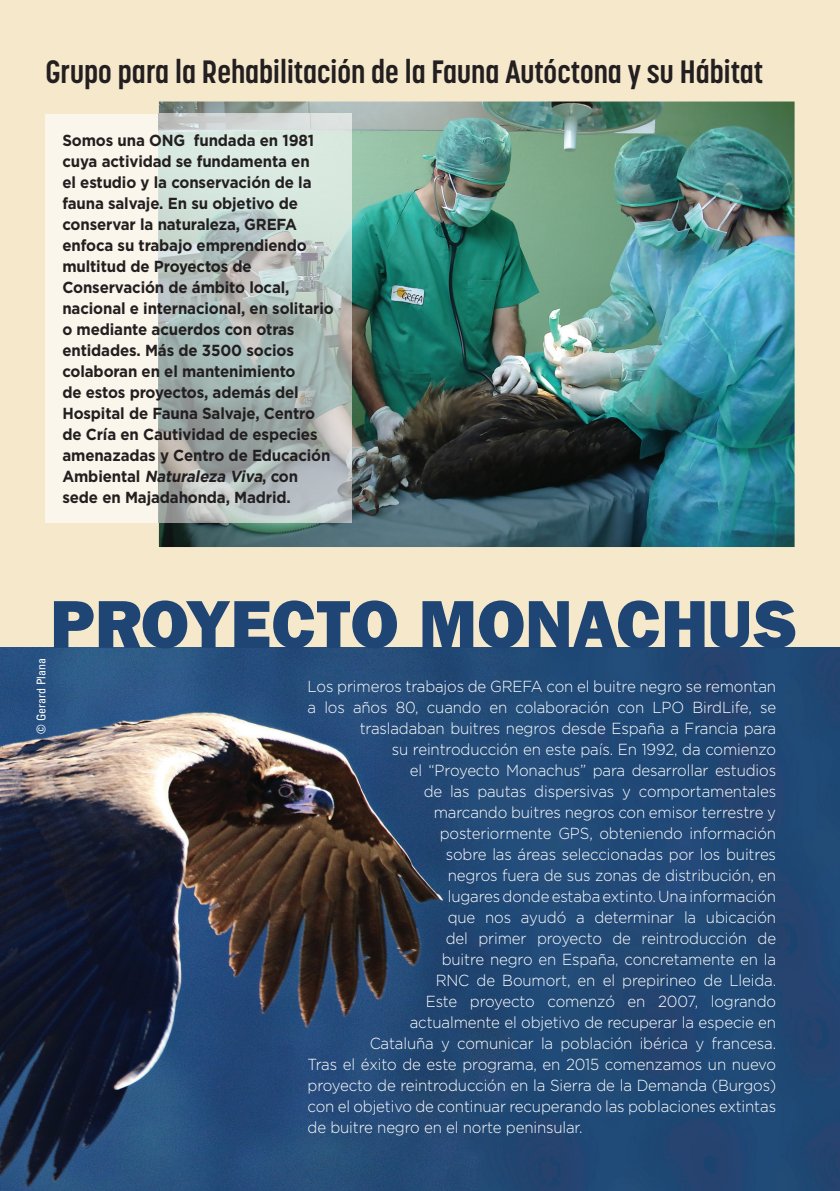
<style>
.page{position:relative;width:840px;height:1191px;background:#fff}
.page>*{position:absolute;margin:0;border:0;box-sizing:border-box;transform-origin:0 0}
.t1{font:68px "ITC Franklin Gothic Std Hvy";color:#1f4574}
.t2{font:700 32px "Korolev Condensed";color:#231f20}
.t3{font:300 16px "Gotham";letter-spacing:-.01em;color:#fff;scale:.94 1}
.t4{font:700 16px/21px "Gotham";letter-spacing:-.01em;color:#231f20;scale:.94 1}
.t5{font:condensed 12px "Univers";color:#fff}
.s1{font-style:italic}
</style>
<div class="page">
<div style="left:0;top:0;width:839px;height:647px;background:#f5e8cb"></div>
<img style="left:0;top:647px;width:839px;height:544px">
<img style="left:159px;top:101px;width:635px;height:446px">
<div style="left:45px;top:114px;width:114px;height:409px;background:#fbf6eb"></div>
<img style="left:159px;top:114px;width:192px;height:409px">
<h2 class="t2" style="left:45px;top:52px;width:719px">Grupo para la Rehabilitación de la Fauna Autóctona y su Hábitat</h2>
<p class="t4" style="left:62px;top:129px;width:290px">Somos una ONG fundada en 1981 cuya actividad se fundamenta en<br>el estudio y la conservación de la fauna salvaje. En su objetivo de conservar la naturaleza, GREFA enfoca su trabajo emprendiendo multitud de Proyectos de<br>Conservación de ámbito local, nacional e internacional, en solitario o mediante acuerdos con otras entidades. Más de 3500 socios colaboran en el mantenimiento<br>de estos proyectos, además del<br>Hospital de Fauna Salvaje, Centro de Cría en Cautividad de especies amenazadas y Centro de Educación<br>A m b i e n t a l <span class="s1">Naturaleza Viva</span>, co n sede en Majadahonda, Madrid.</p>
<p class="t5" style="left:33px;top:733px;width:77px;rotate:-90deg">© Gerard Plana</p>
<h1 class="t1" style="left:50px;top:584px;width:748px">PROYECTO MONACHUS</h1>
<p class="t3" style="left:307px;top:677px;width:499px">Los primeros trabajos de GREFA con el buitre negro se remontan</p>
<p class="t3" style="left:307px;top:698px;width:499px">a los años 80, cuando en colaboración con LPO BirdLife, se</p>
<p class="t3" style="left:359px;top:719px;width:444px">trasladaban buitres negros desde España a Francia para</p>
<p class="t3" style="left:391px;top:740px;width:410px">su reintroducción en este país. En 1992, da comienzo</p>
<p class="t3" style="left:409px;top:761px;width:391px">el “Proyecto Monachus” para desarrollar estudios</p>
<p class="t3" style="left:423px;top:782px;width:376px">de las pautas dispersivas y comportamentales</p>
<p class="t3" style="left:433px;top:803px;width:365px">marcando buitres negros con emisor terrestre y</p>
<p class="t3" style="left:439px;top:824px;width:359px">posteriormente GPS, obteniendo información</p>
<p class="t3" style="left:445px;top:845px;width:353px">sobre las áreas seleccionadas por los buitres</p>
<p class="t3" style="left:447px;top:866px;width:350px">negros fuera de sus zonas de distribución, en</p>
<p class="t3" style="left:447px;top:887px;width:350px">lugares donde estaba extinto. Una información</p>
<p class="t3" style="left:447px;top:908px;width:350px">que nos ayudó a determinar la ubicación</p>
<p class="t3" style="left:445px;top:929px;width:353px">del primer proyecto de reintroducción de</p>
<p class="t3" style="left:441px;top:950px;width:357px">buitre negro en España, concretamente en la</p>
<p class="t3" style="left:435px;top:971px;width:363px">RNC de Boumort, en el prepirineo de Lleida.</p>
<p class="t3" style="left:425px;top:992px;width:374px">Este proyecto comenzó en 2007, logrando</p>
<p class="t3" style="left:409px;top:1013px;width:391px">actualmente el objetivo de recuperar la especie en</p>
<p class="t3" style="left:369px;top:1034px;width:433px">Cataluña y comunicar la población ibérica y francesa.</p>
<p class="t3" style="left:307px;top:1055px;width:499px">Tras el éxito de este programa, en 2015 comenzamos un nuevo</p>
<p class="t3" style="left:307px;top:1076px;width:499px">proyecto de reintroducción en la Sierra de la Demanda (Burgos)</p>
<p class="t3" style="left:307px;top:1097px;width:499px">con el objetivo de continuar recuperando las poblaciones extintas</p>
<p class="t3" style="left:307px;top:1118px;width:294px">de buitre negro en el norte peninsular.</p>
</div>
